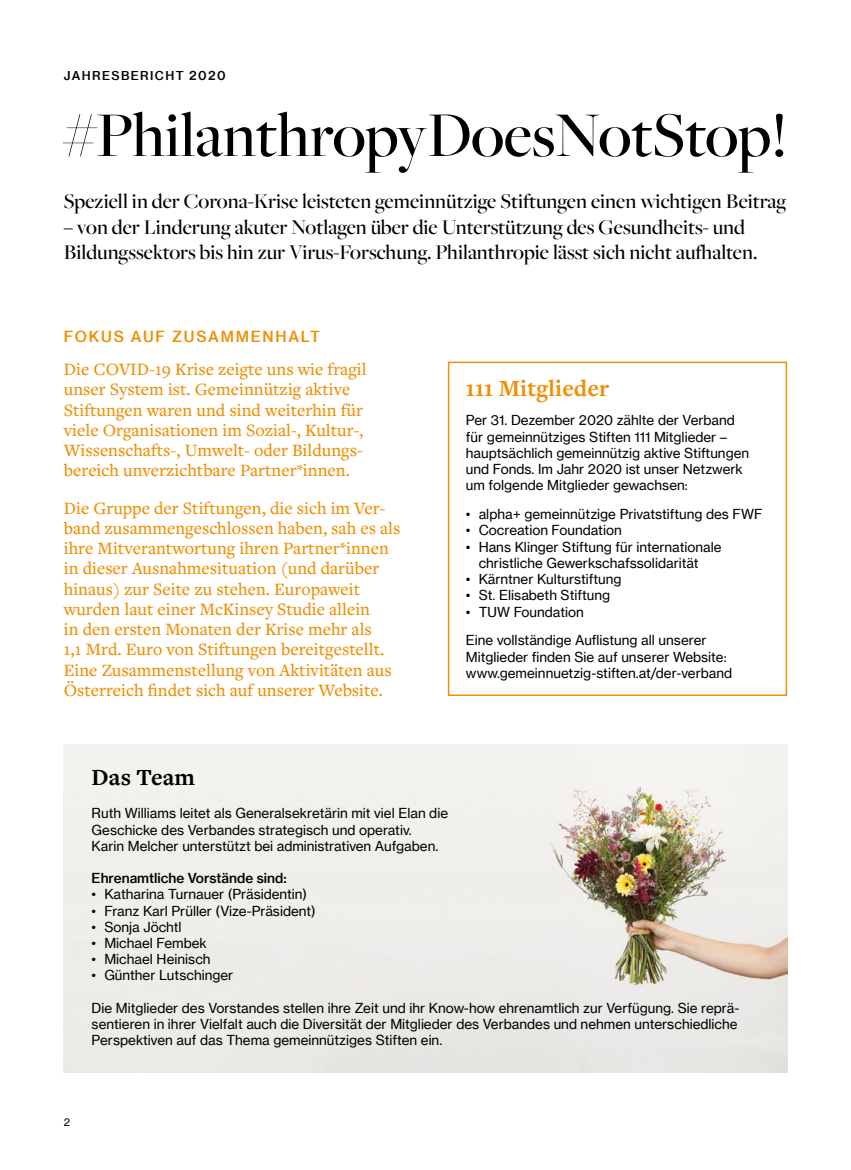
<style>
.page{position:relative;width:851px;height:1170px;background:#fff}
.page>*{position:absolute;margin:0;border:0;box-sizing:border-box;transform-origin:0 0}
.t1{font:500 66px "Freight Big Pro";color:#000}
.t2{font:700 24px "Freight Text Pro";color:#f18e04}
.t3{font:700 24px "Freight Text Pro";color:#000}
.t4{font:500 21.75px/25.5px "Freight Big Pro";color:#000}
.t5{font:500 18px/20.2px "Freight Text Pro";color:#f18e04}
.t6{font:15px "N Haas Grotesk TX Pro 65 Md";letter-spacing:.115em;color:#f18e04}
.t7{font:13.5px/16.2px "N Haas Grotesk TX Pro 55 Rg";color:#000}
.t8{font:13.5px "N Haas Grotesk TX Pro 65 Md";color:#000}
.t9{font:12px "N Haas Grotesk TX Pro 65 Md";letter-spacing:.115em;color:#000}
.t10{font:10.5px "N Haas Grotesk TX Pro 55 Rg";color:#000}
</style>
<div class="page">
<img style="left:64px;top:744px;width:723px;height:328px">
<div style="left:448px;top:361px;width:339px;height:335px;border:2px solid #f18e04"></div>
<p class="t9" style="left:64px;top:68px;width:163px">JAHRESBERICHT 2020</p>
<h1 class="t1" style="left:64px;top:92px;width:725px">#PhilanthropyDoesNotStop!</h1>
<h3 class="t4" style="left:64px;top:188px;width:723px">Speziell in der Corona-Krise leisteten gemeinnützige Stiftungen einen wichtigen Beitrag</h3>
<h3 class="t4" style="left:64px;top:213px;width:695px">– von der Linderung akuter Notlagen über die Unterstützung des Gesundheits- und<br>Bildungssektors bis hin zur Virus-Forschung. Philanthropie lässt sich nicht aufhalten.</h3>
<p class="t6" style="left:64px;top:327px;width:258px">FOKUS AUF ZUSAMMENHALT</p>
<p class="t5" style="left:64px;top:358px;width:304px">Die COVID-19 Krise zeigte uns wie fragil unser System ist. Gemeinnützig aktive Stiftungen waren und sind weiterhin für viele Organisationen im Sozial-, Kultur-, Wissenschafts-, Umwelt- oder Bildungs&shy;bereich unverzichtbare Partner*innen.</p>
<p class="t5" style="left:64px;top:497px;width:338px">Die Gruppe der Stiftungen, die sich im Ver&shy;band zusammengeschlossen haben, sah es als ihre Mitverantwortung ihren Partner*innen in dieser Ausnahmesituation (und darüber hinaus) zur Seite zu stehen. Europaweit wurden laut einer McKinsey Studie allein<br>in den ersten Monaten der Krise mehr als<br>1,1 Mrd. Euro von Stiftungen bereitgestellt.<br>Eine Zusammenstellung von Aktivitäten aus Österreich findet sich auf unserer Website.</p>
<h2 class="t2" style="left:466px;top:372px;width:144px">111 Mitglieder</h2>
<p class="t7" style="left:466px;top:412px;width:285px">Per 31. Dezember 2020 zählte der Verband für gemeinnütziges Stiften 111 Mitglieder – hauptsächlich gemeinnützig aktive Stiftungen und Fonds. Im Jahr 2020 ist unser Netzwerk um folgende Mitglieder gewachsen:</p>
<p class="t7" style="left:466px;top:506px;width:298px">• alpha+ gemeinnützige Privatstiftung des FWF</p>
<p class="t7" style="left:466px;top:522px;width:157px">• Cocreation Foundation</p>
<p class="t7" style="left:478px;top:538px;width:244px;text-indent:-13px">• Hans Klinger Stiftung für internationale christliche Gewerkschafssolidarität</p>
<p class="t7" style="left:466px;top:571px;width:157px">• Kärntner Kulturstiftung</p>
<p class="t7" style="left:466px;top:587px;width:146px">• St. Elisabeth Stiftung</p>
<p class="t7" style="left:466px;top:597px;width:242px;line-height:29px">• TUW Foundation<br>Eine vollständige Auflistung all unserer</p>
<p class="t7" style="left:466px;top:648px;width:268px">Mitglieder finden Sie auf unserer Website: www.gemeinnuetzig-stiften.at/der-verband</p>
<h2 class="t3" style="left:92px;top:761px;width:105px">Das Team</h2>
<p class="t7" style="left:92px;top:805px;width:358px">Ruth Williams leitet als Generalsekretärin mit viel Elan die<br>Geschicke des Verbandes strategisch und operativ.<br>Karin Melcher unterstützt bei administrativen Aufgaben.</p>
<p class="t8" style="left:92px;top:869px;width:196px">Ehrenamtliche Vorstände sind:</p>
<p class="t7" style="left:92px;top:886px;width:217px">• Katharina Turnauer (Präsidentin)</p>
<p class="t7" style="left:92px;top:902px;width:225px">• Franz Karl Prüller (Vize-Präsident)</p>
<p class="t7" style="left:92px;top:918px;width:91px">• Sonja Jöchtl</p>
<p class="t7" style="left:92px;top:934px;width:117px">• Michael Fembek</p>
<p class="t7" style="left:92px;top:951px;width:120px">• Michael Heinisch</p>
<p class="t7" style="left:92px;top:967px;width:143px">• Günther Lutschinger</p>
<p class="t7" style="left:92px;top:999px;width:649px">Die Mitglieder des Vorstandes stellen ihre Zeit und ihr Know-how ehrenamtlich zur Verfügung. Sie reprä&shy;sentieren in ihrer Vielfalt auch die Diversität der Mitglieder des Verbandes und nehmen unterschiedliche<br>Perspektiven auf das Thema gemeinnütziges Stiften ein.</p>
<p class="t10" style="left:64px;top:1116px;width:8px">2</p>
</div>
